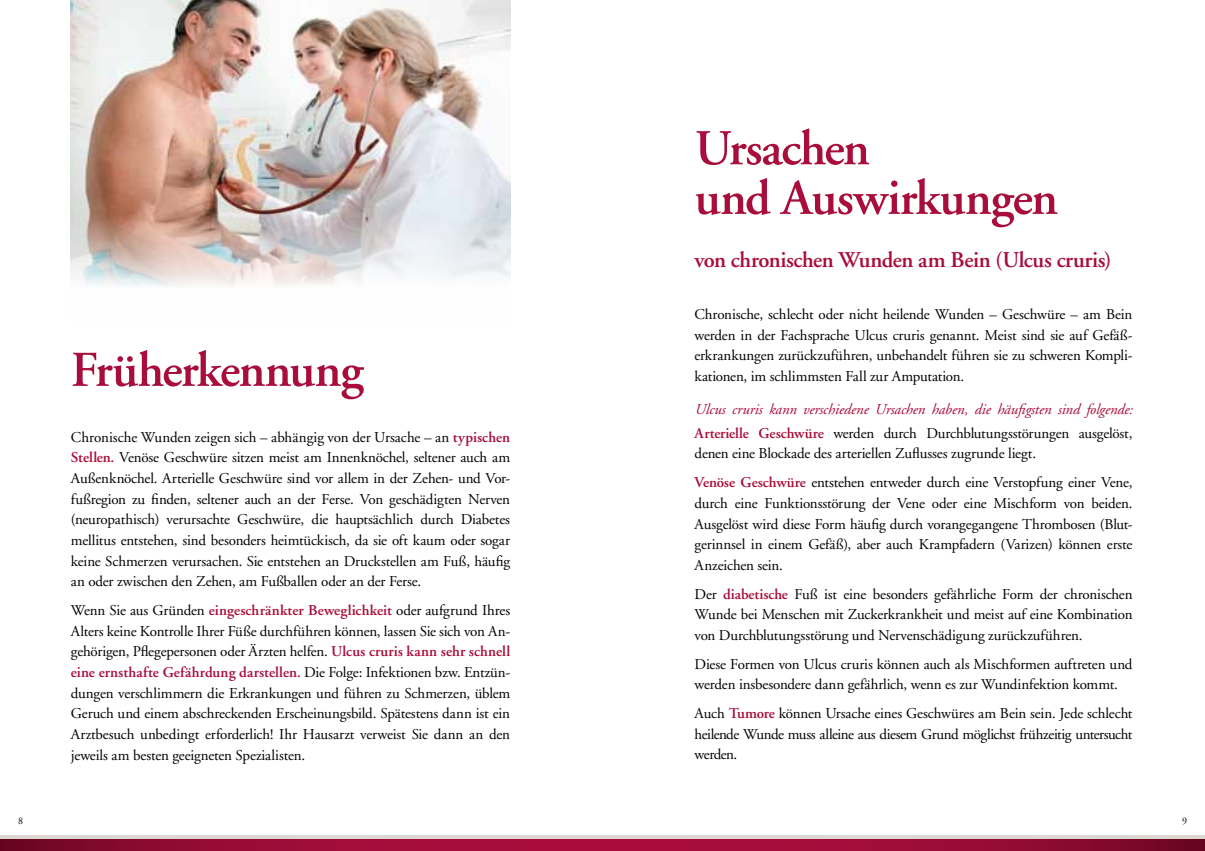
<style>
.page{position:relative;width:1205px;height:851px;background:#fff}
.page>*{position:absolute;margin:0;border:0;box-sizing:border-box;transform-origin:0 0}
.t1{font:600 50px/49.6px "Adobe Garamond";letter-spacing:-.025em;color:#a80d3c}
.t2{font:600 22.5px "Adobe Garamond";letter-spacing:-.02em;color:#a80d3c}
.t3{font:15px/20.6px "Adobe Garamond";letter-spacing:-.015em;color:#000;text-align:justify}
.t4{font:italic 15px/23.8px "Adobe Garamond";letter-spacing:-.01em;color:#a80d3c}
.t5{font:10px "Adobe Garamond";color:#000}
.s1{font-weight:600;color:#a80d3c}
.s2{font-weight:600;font-style:normal}
.s3{font-style:normal;color:#000}
</style>
<div class="page">
<img style="left:71px;top:0;width:439px;height:286px">
<div style="left:0;top:835px;width:1205px;height:15px;background:#ddd7d2"></div>
<svg style="left:0;top:839px;width:1205px;height:11px;background:#960b34"></svg>
<h1 class="t1" style="left:71px;top:346px;width:294px">Früherkennung</h1>
<p class="t3" style="left:71px;top:427px;width:441px">Chronische Wunden zeigen sich – abhängig von der Ursache – an <span class="s1">typischen Stellen.</span> Venöse Geschwüre sitzen meist am Innenknöchel, seltener auch am Außenknöchel. Arterielle Geschwüre sind vor allem in der Zehen- und Vor&shy;fußregion zu finden, seltener auch an der Ferse. Von geschädigten Nerven (neuropathisch) verursachte Geschwüre, die hauptsächlich durch Diabetes mellitus entstehen, sind besonders heimtückisch, da sie oft kaum oder sogar keine Schmerzen verursachen. Sie entstehen an Druckstellen am Fuß, häufig an oder zwischen den Zehen, am Fußballen oder an der Ferse.</p>
<p class="t3" style="left:71px;top:600px;width:441px">Wenn Sie aus Gründen <span class="s1">eingeschränkter Beweglichkeit</span> oder aufgrund Ihres Alters keine Kontrolle Ihrer Füße durchführen können, lassen Sie sich von An&shy;gehörigen, Pflegepersonen oder Ärzten helfen. <span class="s1">Ulcus cruris kann sehr schnell eine ernsthafte Gefährdung darstellen.</span> Die Folge: Infektionen bzw. Entzün&shy;dungen verschlimmern die Erkrankungen und führen zu Schmerzen, üblem Geruch und einem abschreckenden Erscheinungsbild. Spätestens dann ist ein Arztbesuch unbedingt erforderlich! Ihr Hausarzt verweist Sie dann an den jeweils am besten geeigneten Spezialisten.</p>
<h1 class="t1" style="left:694px;top:124px;width:365px">Ursachen<br>und Auswirkungen</h1>
<h2 class="t2" style="left:694px;top:248px;width:418px">von chronischen Wunden am Bein (Ulcus cruris)</h2>
<p class="t3" style="left:694px;top:304px;width:439px">Chronische, schlecht oder nicht heilende Wunden – Geschwüre – am Bein werden in der Fachsprache Ulcus cruris genannt. Meist sind sie auf Gefäß&shy;erkrankungen zurückzuführen, unbehandelt führen sie zu schweren Kompli&shy;kationen, im schlimmsten Fall zur Amputation.</p>
<p class="t4" style="left:694px;top:398px;width:439px">Ulcus cruris kann verschiedene Ursachen haben, die häufigsten sind folgende:<br><span class="s2">Arterielle Geschwüre</span> <span class="s3">werden durch Durchblutungsstörungen ausgelöst,</span></p>
<p class="t3" style="left:694px;top:439px;width:439px;line-height:28.8px">denen eine Blockade des arteriellen Zuflusses zugrunde liegt.<br><span class="s1">Venöse Geschwüre</span> entstehen entweder durch eine Verstopfung einer Vene,</p>
<p class="t3" style="left:694px;top:493px;width:439px">durch eine Funktionsstörung der Vene oder eine Mischform von beiden.<br>Ausgelöst wird diese Form häufig durch vorangegangene Thrombosen (Blut&shy;gerinnsel in einem Gefäß), aber auch Krampfadern (Varizen) können erste Anzeichen sein.</p>
<p class="t3" style="left:694px;top:584px;width:439px">Der <span class="s1">diabetische</span> Fuß ist eine besonders gefährliche Form der chronischen Wunde bei Menschen mit Zuckerkrankheit und meist auf eine Kombination von Durchblutungsstörung und Nervenschädigung zurückzuführen.</p>
<p class="t3" style="left:694px;top:654px;width:439px">Diese Formen von Ulcus cruris können auch als Mischformen auftreten und werden insbesondere dann gefährlich, wenn es zur Wundinfektion kommt.</p>
<p class="t3" style="left:694px;top:703px;width:439px">Auch <span class="s1">Tumore</span> können Ursache eines Geschwüres am Bein sein. Jede schlecht heilende Wunde muss alleine aus diesem Grund möglichst frühzeitig untersucht werden.</p>
<p class="t5" style="left:18px;top:815px;width:6px">8</p>
<p class="t5" style="left:1182px;top:815px;width:6px">9</p>
</div>
